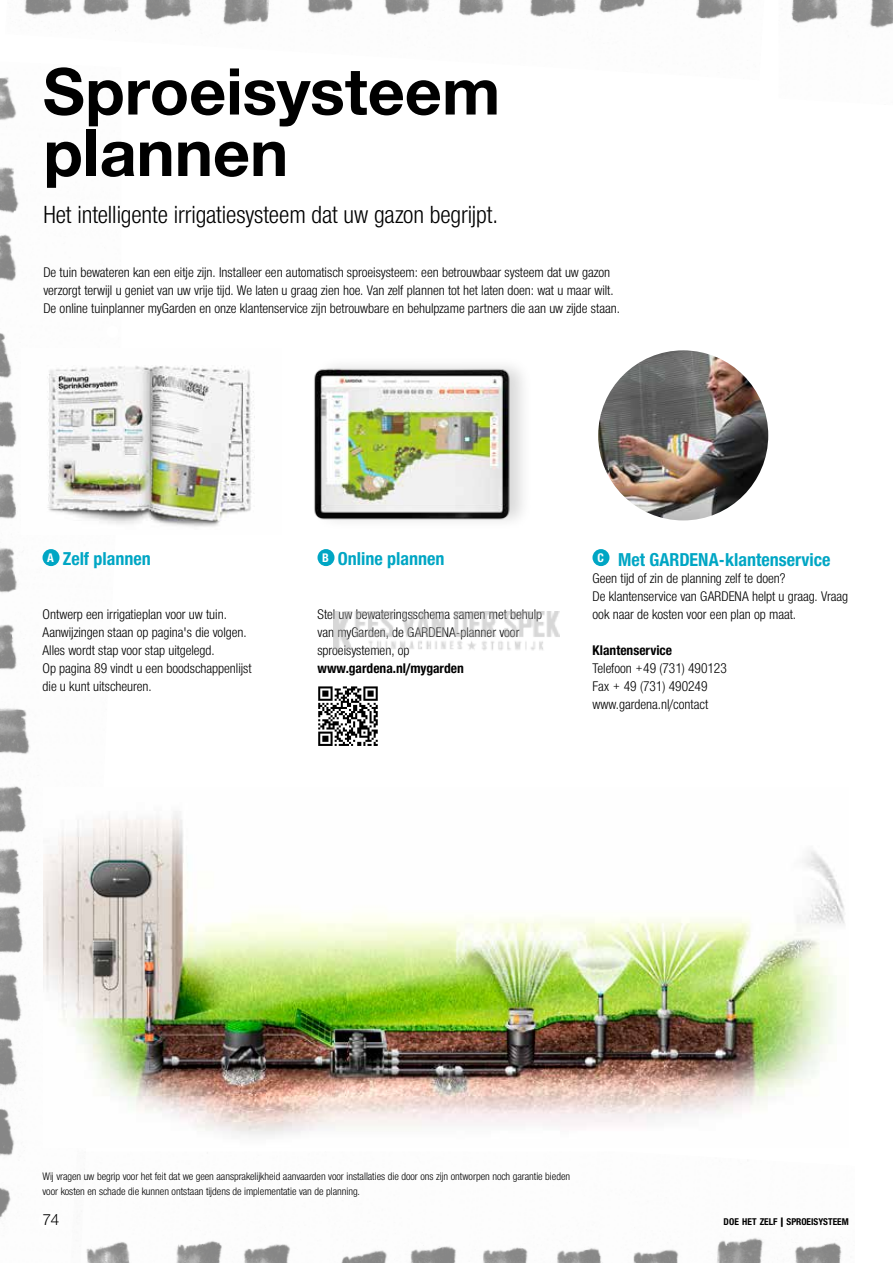
<style>
.page{position:relative;width:893px;height:1263px;background:#fff}
.page>*{position:absolute;margin:0;border:0;box-sizing:border-box;transform-origin:0 0}
.t1{font:700 64.5px/61.5px "Gardena Sans";color:#000}
.t2{font:24px "Gardena Sans Cond";letter-spacing:-.005em;color:#000}
.t3{font:700 18px "Gardena Sans Cond";color:#00a6c4}
.t4{font:15px "Gardena Sans";color:#000}
.t5{font:13.5px/18px "Gardena Sans Cond";color:#000}
.t6{font:700 13.5px "Gardena Sans Cond";color:#000}
.t7{font:10.5px/15px "Gardena Sans Cond";color:#000}
.t8{font:700 9.45px "Gardena Sans Cond";color:#000}
.s1{font-size:10.5px}
</style>
<div class="page">
<img style="left:0;top:77px;width:59px;height:1142px">
<img style="left:86px;top:1152px;width:756px;height:111px">
<img style="left:5px;top:0;width:738px;height:80px">
<img style="left:791px;top:0;width:102px;height:28px">
<div style="left:38px;top:1212px;width:22px;height:17px;background:#fff;border-radius:8px"></div>
<svg style="left:44px;top:305px;width:15px;height:44px"></svg>
<img style="left:598px;top:350px;width:170px;height:170px;border-radius:85px">
<img style="left:21px;top:349px;width:234px;height:186px">
<div style="left:43px;top:549px;width:17px;height:17px;background:#00a6c4;border-radius:50%"></div>
<div style="left:317px;top:549px;width:17px;height:17px;background:#00a6c4;border-radius:50%"></div>
<div style="left:592px;top:549px;width:17px;height:17px;background:#00a6c4;border-radius:50%"></div>
<img style="left:314px;top:366px;width:209px;height:155px">
<img style="left:43px;top:787px;width:802px;height:360px">
<svg style="left:318px;top:686px;width:60px;height:60px"></svg>
<img style="left:334px;top:612px;width:225px;height:38px">
<h1 class="t1" style="left:43px;top:57px;width:458px">Sproeisysteem plannen</h1>
<h2 class="t2" style="left:43px;top:197px;width:456px">Het intelligente irrigatiesysteem dat uw gazon begrijpt.</h2>
<p class="t5" style="left:43px;top:262px;width:578px">De tuin bewateren kan een eitje zijn. Installeer een automatisch sproeisysteem: een betrouwbaar systeem dat uw gazon verzorgt terwijl u geniet van uw vrije tijd. We laten u graag zien hoe. Van zelf plannen tot het laten doen: wat u maar wilt.<br>De online tuinplanner myGarden en onze klantenservice zijn betrouwbare en behulpzame partners die aan uw zijde staan.</p>
<h3 class="t3" style="left:47px;top:546px;width:105px"><sup>A</sup> Zelf plannen</h3>
<p class="t5" style="left:43px;top:604px;width:211px">Ontwerp een irrigatieplan voor uw tuin.<br>Aanwijzingen staan op pagina's die volgen.<br>Alles wordt stap voor stap uitgelegd.<br>Op pagina 89 vindt u een boodschappenlijst die u kunt uitscheuren.</p>
<h3 class="t3" style="left:322px;top:546px;width:124px"><sup>B</sup> Online plannen</h3>
<p class="t5" style="left:317px;top:604px;width:226px">Stel uw bewateringsschema samen met behulp van myGarden, de GARDENA-planner voor sproeisystemen, op</p>
<p class="t6" style="left:317px;top:658px;width:148px">www.gardena.nl/mygarden</p>
<h3 class="t3" style="left:597px;top:547px;width:235px"><sup>C</sup> Met GARDENA-klantenservice</h3>
<p class="t5" style="left:592px;top:568px;width:257px">Geen tijd of zin de planning zelf te doen?<br>De klantenservice van GARDENA helpt u graag. Vraag ook naar de kosten voor een plan op maat.</p>
<p class="t6" style="left:592px;top:640px;width:81px">Klantenservice</p>
<p class="t5" style="left:592px;top:658px;width:136px">Telefoon +49 (731) 490123<br>Fax + 49 (731) 490249 www.gardena.nl/contact</p>
<p class="t7" style="left:43px;top:1168px;width:529px">Wij vragen uw begrip voor het feit dat we geen aansprakelijkheid aanvaarden voor installaties die door ons zijn ontworpen noch garantie bieden voor kosten en schade die kunnen ontstaan tijdens de implementatie van de planning.</p>
<p class="t4" style="left:43px;top:1209px;width:18px">74</p>
<p class="t8" style="left:724px;top:1215px;width:127px">DOE HET ZELF <span class="s1">|</span> SPROEISYSTEEM</p>
</div>
